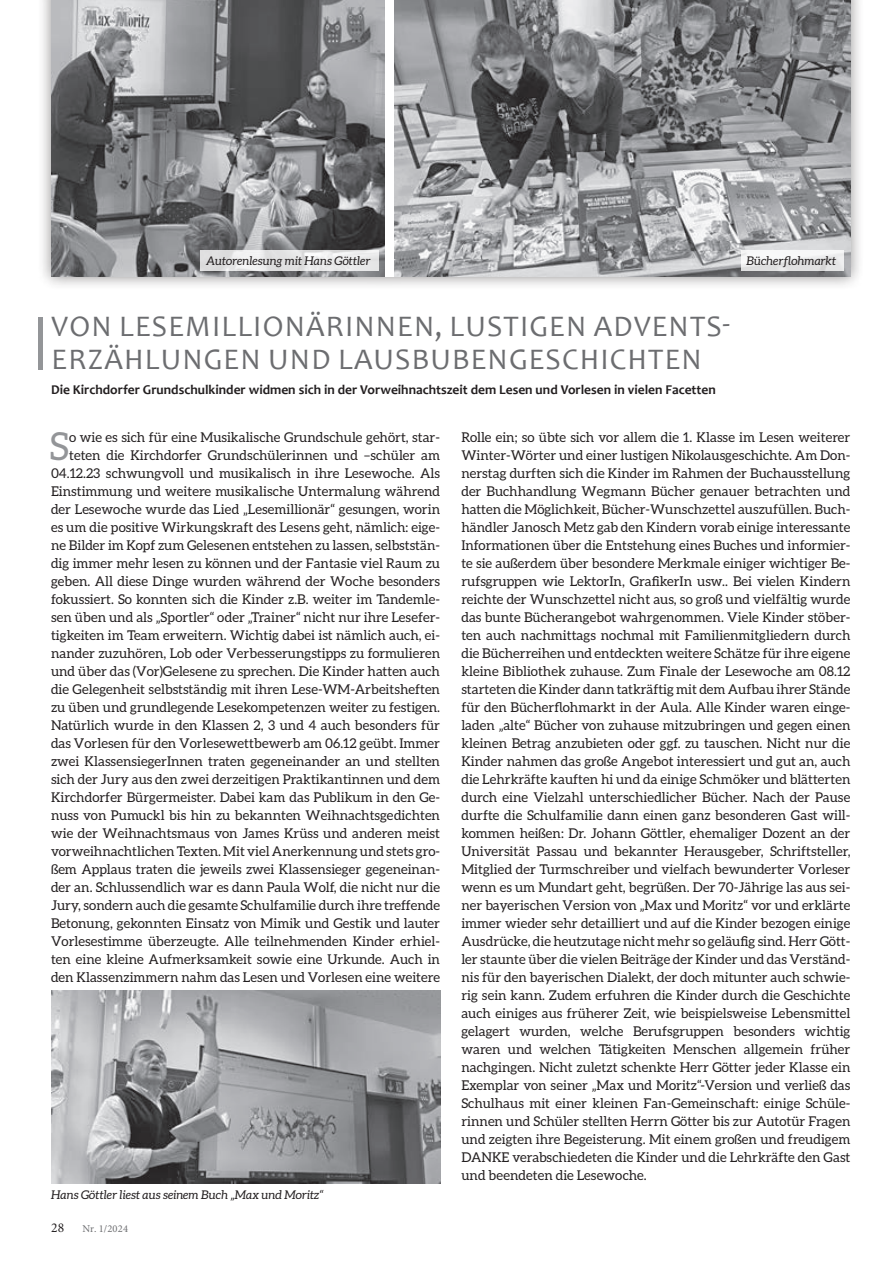
<style>
.page{position:relative;width:893px;height:1263px;background:#fff}
.page>*{position:absolute;margin:0;border:0;box-sizing:border-box;transform-origin:0 0}
.t1{font:38.55px "Aleo";color:#939598}
.t2{font:30px/33px "Candara";letter-spacing:.04em;color:#6c6d70}
.t3{font:13.5px/18px "Aleo";color:#231f20;text-align:right}
.t4{font:700 13.5px "Candara";color:#231f20}
.t5{font:13.5px "Minion Pro";color:#231f20}
.t6{font:italic 12px "Aleo";color:#231f20}
.t7{font:10.5px "Minion Pro";letter-spacing:.015em;color:#6c6d70}
</style>
<div class="page">
<div style="left:38px;top:317px;width:5px;height:52px;background:#939598"></div>
<img style="left:51px;top:990px;width:389px;height:194px">
<div style="left:37px;top:0;width:828px;height:290px;background:#231f20;opacity:.5"></div>
<img style="left:394px;top:0;width:456px;height:276px">
<img style="left:51px;top:0;width:334px;height:276px">
<div style="left:385px;top:0;width:9px;height:276px;background:#fff"></div>
<svg style="left:741px;top:250px;width:102px;height:21px"></svg>
<svg style="left:200px;top:250px;width:179px;height:21px;fill:#e6e7e7"></svg>
<p class="t6" style="left:206px;top:253px;width:166px">Autorenlesung mit Hans Göttler</p>
<p class="t6" style="left:747px;top:253px;width:91px">Bücherflohmarkt</p>
<h2 class="t2" style="left:52px;top:310px;width:679px">VON LESEMILLIONÄRINNEN, LUSTIGEN ADVENTS-<br>ERZÄHLUNGEN UND LAUSBUBENGESCHICHTEN</h2>
<p class="t4" style="left:51px;top:382px;width:666px">Die Kirchdorfer Grundschulkinder widmen sich in der Vorweihnachtszeit dem Lesen und Vorlesen in vielen Facetten</p>
<p class="t3" style="left:51px;top:428px;width:391px">o wie es sich für eine Musikalische Grundschule gehört, star&shy;teten die Kirchdorfer Grundschülerinnen und –schüler am 04.12.23 schwungvoll und musikalisch in ihre Lesewoche. Als Einstimmung und weitere musikalische Untermalung während der Lesewoche wurde das Lied „Lesemillionär“ gesungen, worin es um die positive Wirkungskraft des Lesens geht, nämlich: eige&shy;ne Bilder im Kopf zum Gelesenen entstehen zu lassen, selbststän&shy;dig immer mehr lesen zu können und der Fantasie viel Raum zu geben. All diese Dinge wurden während der Woche besonders fokussiert. So konnten sich die Kinder z.B. weiter im Tandemle&shy;sen üben und als „Sportler“ oder „Trainer“ nicht nur ihre Lesefer&shy;tigkeiten im Team erweitern. Wichtig dabei ist nämlich auch, ei&shy;nander zuzuhören, Lob oder Verbesserungstipps zu formulieren und über das (Vor)Gelesene zu sprechen. Die Kinder hatten auch die Gelegenheit selbstständig mit ihren Lese-WM-Arbeitsheften zu üben und grundlegende Lesekompetenzen weiter zu festigen.<br>Natürlich wurde in den Klassen 2, 3 und 4 auch besonders für das Vorlesen für den Vorlesewettbewerb am 06.12 geübt. Immer zwei KlassensiegerInnen traten gegeneinander an und stellten sich der Jury aus den zwei derzeitigen Praktikantinnen und dem Kirchdorfer Bürgermeister. Dabei kam das Publikum in den Ge&shy;nuss von Pumuckl bis hin zu bekannten Weihnachtsgedichten wie der Weihnachtsmaus von James Krüss und anderen meist vorweihnachtlichen Texten. Mit viel Anerkennung und stets gro&shy;ßem Applaus traten die jeweils zwei Klassensieger gegeneinan&shy;der an. Schlussendlich war es dann Paula Wolf, die nicht nur die Jury, sondern auch die gesamte Schulfamilie durch ihre treffende Betonung, gekonnten Einsatz von Mimik und Gestik und lauter Vorlesestimme überzeugte. Alle teilnehmenden Kinder erhiel&shy;ten eine kleine Aufmerksamkeit sowie eine Urkunde. Auch in den Klassenzimmern nahm das Lesen und Vorlesen eine weitere</p>
<p class="t3" style="left:461px;top:428px;width:391px;text-align:justify">Rolle ein; so übte sich vor allem die 1. Klasse im Lesen weiterer Winter-Wörter und einer lustigen Nikolausgeschichte. Am Don&shy;nerstag durften sich die Kinder im Rahmen der Buchausstellung der Buchhandlung Wegmann Bücher genauer betrachten und hatten die Möglichkeit, Bücher-Wunschzettel auszufüllen. Buch&shy;händler Janosch Metz gab den Kindern vorab einige interessante Informationen über die Entstehung eines Buches und informier&shy;te sie außerdem über besondere Merkmale einiger wichtiger Be&shy;rufsgruppen wie LektorIn, GrafikerIn usw.. Bei vielen Kindern reichte der Wunschzettel nicht aus, so groß und vielfältig wurde das bunte Bücherangebot wahrgenommen. Viele Kinder stöber&shy;ten auch nachmittags nochmal mit Familienmitgliedern durch die Bücherreihen und entdeckten weitere Schätze für ihre eigene kleine Bibliothek zuhause. Zum Finale der Lesewoche am 08.12 starteten die Kinder dann tatkräftig mit dem Aufbau ihrer Stände für den Bücherflohmarkt in der Aula. Alle Kinder waren einge&shy;laden „alte“ Bücher von zuhause mitzubringen und gegen einen kleinen Betrag anzubieten oder ggf. zu tauschen. Nicht nur die Kinder nahmen das große Angebot interessiert und gut an, auch die Lehrkräfte kauften hi und da einige Schmöker und blätterten durch eine Vielzahl unterschiedlicher Bücher. Nach der Pause durfte die Schulfamilie dann einen ganz besonderen Gast will&shy;kommen heißen: Dr. Johann Göttler, ehemaliger Dozent an der Universität Passau und bekannter Herausgeber, Schriftsteller, Mitglied der Turmschreiber und vielfach bewunderter Vorleser wenn es um Mundart geht, begrüßen. Der 70-Jährige las aus sei&shy;ner bayerischen Version von „Max und Moritz“ vor und erklärte immer wieder sehr detailliert und auf die Kinder bezogen einige Ausdrücke, die heutzutage nicht mehr so geläufig sind. Herr Gött&shy;ler staunte über die vielen Beiträge der Kinder und das Verständ&shy;nis für den bayerischen Dialekt, der doch mitunter auch schwie&shy;rig sein kann. Zudem erfuhren die Kinder durch die Geschichte auch einiges aus früherer Zeit, wie beispielsweise Lebensmittel gelagert wurden, welche Berufsgruppen besonders wichtig waren und welchen Tätigkeiten Menschen allgemein früher nachgingen. Nicht zuletzt schenkte Herr Götter jeder Klasse ein Exemplar von seiner „Max und Moritz“-Version und verließ das Schulhaus mit einer kleinen Fan-Gemeinschaft: einige Schüle&shy;rinnen und Schüler stellten Herrn Götter bis zur Autotür Fragen und zeigten ihre Begeisterung. Mit einem großen und freudigem DANKE verabschiedeten die Kinder und die Lehrkräfte den Gast und beendeten die Lesewoche.</p>
<h1 class="t1" style="left:50px;top:424px;width:21px">S</h1>
<p class="t6" style="left:51px;top:1188px;width:274px">Hans Göttler liest aus seinem Buch „Max und Moritz“</p>
<p class="t5" style="left:51px;top:1219px;width:15px">28</p>
<p class="t7" style="left:83px;top:1222px;width:47px">Nr. 1/2024</p>
</div>
